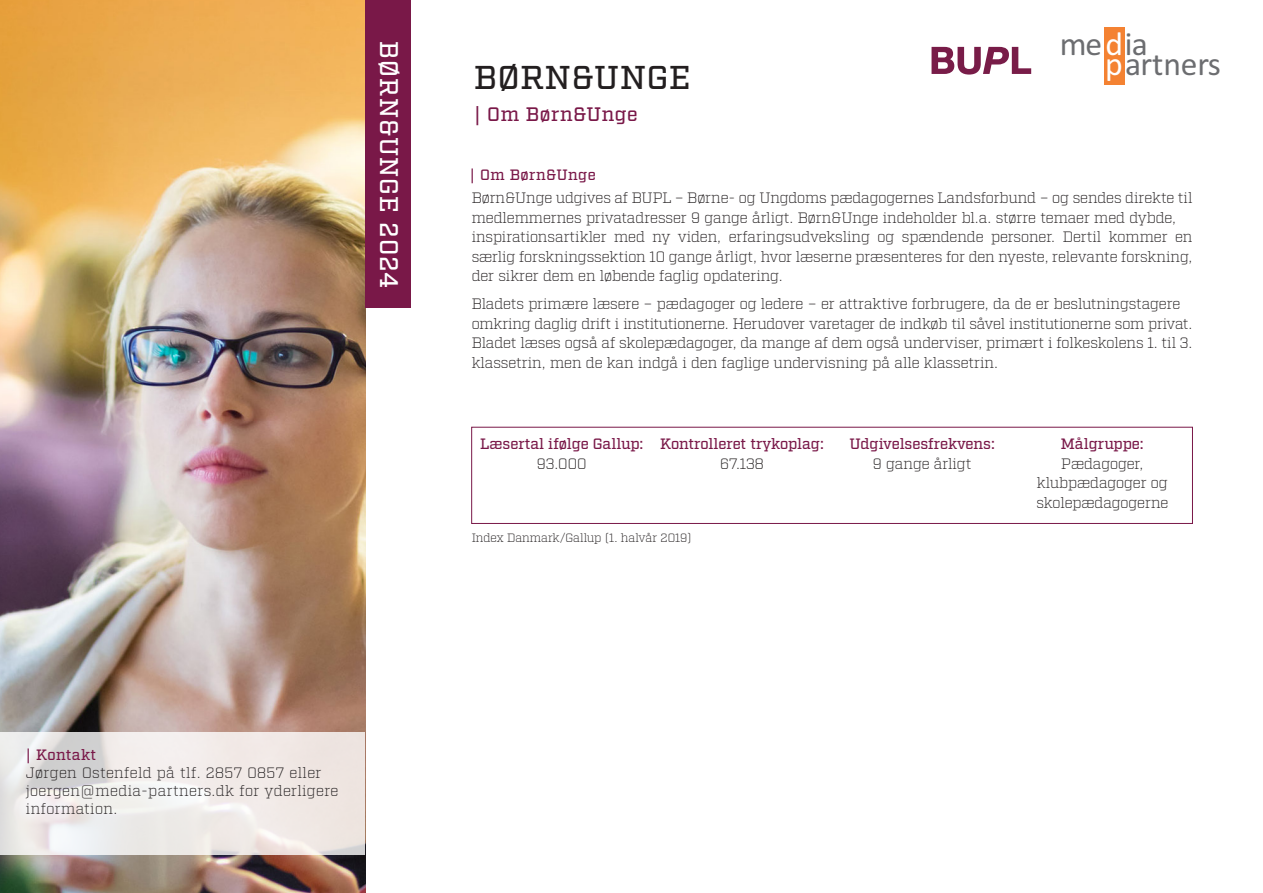
<style>
.page{position:relative;width:1263px;height:893px;background:#fff}
.page>*{position:absolute;margin:0;border:0;box-sizing:border-box;transform-origin:0 0}
.t1{font:33.45px "Calibri";letter-spacing:-.005em;color:#6c6d70}
.t2{font:500 33px "Factoria";letter-spacing:.025em;color:#231f20}
.t3{font:500 25.5px "Factoria";letter-spacing:.05em;color:#fff}
.t4{font:500 19.5px "Factoria";letter-spacing:.02em;color:#791848}
.t5{font:300 15px/19.5px "Factoria";letter-spacing:-.01em;color:#231f20;text-align:justify}
.t6{font:300 15px/18px "Factoria";letter-spacing:.02em;color:#231f20}
.t7{font:500 15px "Factoria";letter-spacing:-.01em;color:#791848}
.t8{font:500 15px "Factoria";letter-spacing:.02em;color:#791848}
.t9{font:300 12px "Factoria";letter-spacing:-.005em;color:#231f20}
.s1{color:#fff}
</style>
<div class="page">
<img style="left:0;top:0;width:365px;height:893px">
<div style="left:1103px;top:28px;width:21px;height:57px;background:#f48232"></div>
<svg style="left:0;top:732px;width:365px;height:123px;fill:#f0eae7"></svg>
<div style="left:365px;top:0;width:45px;height:308px;background:#791848"></div>
<svg style="left:931px;top:47px;width:100px;height:28px"></svg>
<div style="left:471px;top:427px;width:722px;height:97px;border:1px solid #791848"></div>
<p class="t3" style="left:404px;top:41px;width:248px;rotate:90deg">BØRN&amp;UNGE 2024</p>
<p class="t2" style="left:474px;top:58px;width:218px">BØRN&amp;UNGE</p>
<p class="t4" style="left:474px;top:103px;width:165px">| Om Børn&amp;Unge</p>
<p class="t8" style="left:470px;top:166px;width:127px">| Om Børn&amp;Unge</p>
<p class="t1" style="left:1060px;top:23px;width:90px">me<span class="s1">d</span>ia</p>
<p class="t1" style="left:1105px;top:43px;width:117px"><span class="s1">p</span>artners</p>
<p class="t5" style="left:472px;top:189px;width:722px">Børn&amp;Unge udgives af BUPL – Børne- og Ungdoms pædagogernes Landsforbund – og sendes direkte til</p>
<p class="t5" style="left:472px;top:208px;width:706px">medlemmernes privatadresser 9 gange årligt. Børn&amp;Unge indeholder bl.a. større temaer med dybde,</p>
<p class="t5" style="left:472px;top:228px;width:722px">inspirationsartikler med ny viden, erfaringsudveksling og spændende personer. Dertil kommer en særlig forskningssektion 10 gange årligt, hvor læserne præsenteres for den nyeste, relevante forskning, der sikrer dem en løbende faglig opdatering.</p>
<p class="t5" style="left:472px;top:295px;width:710px">Bladets primære læsere – pædagoger og ledere – er attraktive forbrugere, da de er beslutningstagere</p>
<p class="t5" style="left:472px;top:314px;width:722px">omkring daglig drift i institutionerne. Herudover varetager de indkøb til såvel institutionerne som privat.</p>
<p class="t5" style="left:472px;top:334px;width:722px">Bladet læses også af skolepædagoger, da mange af dem også underviser, primært i folkeskolens 1. til 3.</p>
<p class="t5" style="left:472px;top:353px;width:528px">klassetrin, men de kan indgå i den faglige undervisning på alle klassetrin.</p>
<p class="t7" style="left:480px;top:435px;width:165px">Læsertal ifølge Gallup:</p>
<p class="t5" style="left:537px;top:454px;width:51px">93.000</p>
<p class="t7" style="left:660px;top:435px;width:165px">Kontrolleret trykoplag:</p>
<p class="t5" style="left:720px;top:454px;width:45px">67.138</p>
<p class="t9" style="left:472px;top:531px;width:222px">Index Danmark/Gallup (1. halvår 2019)</p>
<p class="t7" style="left:849px;top:435px;width:147px">Udgivelsesfrekvens:</p>
<p class="t5" style="left:873px;top:454px;width:100px">9 gange årligt</p>
<p class="t7" style="left:1061px;top:435px;width:84px">Målgruppe:</p>
<p class="t5" style="left:1061px;top:454px;width:84px">Pædagoger,</p>
<p class="t5" style="left:1037px;top:473px;width:133px">klubpædagoger og</p>
<p class="t5" style="left:1036px;top:493px;width:133px">skolepædagogerne</p>
<p class="t8" style="left:26px;top:745px;width:72px">| Kontakt</p>
<p class="t6" style="left:26px;top:764px;width:314px">Jørgen Ostenfeld på tlf. 2857 0857 eller joergen@media-partners.dk for yderligere information.</p>
</div>
